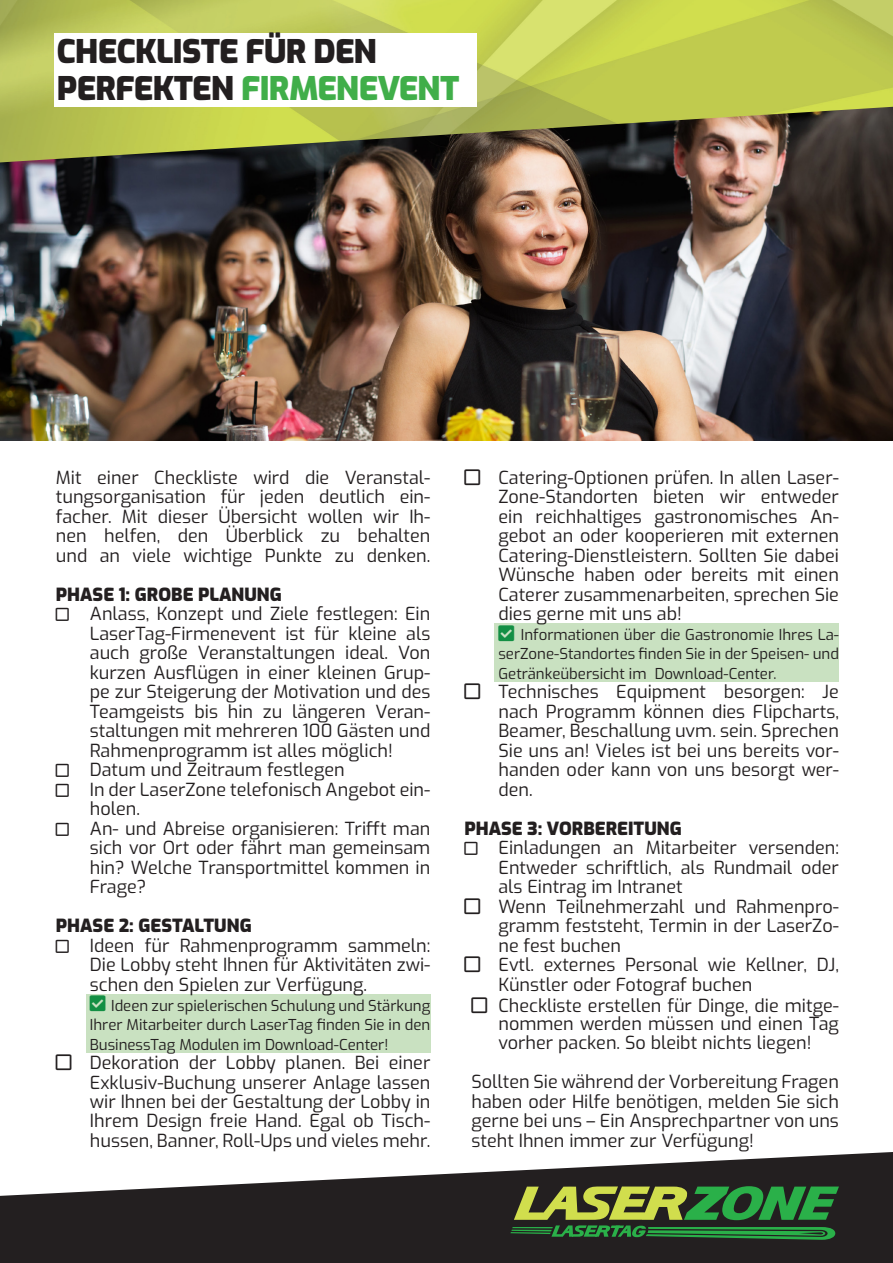
<style>
.page{position:relative;width:893px;height:1263px;background:#fff}
.page>*{position:absolute;margin:0;border:0;box-sizing:border-box;transform-origin:0 0}
.t1{font:900 32.4px/37.3px "Exo";letter-spacing:-.02em;color:#231f20}
.t2{font:18px/19.5px "Exo";color:#231f20;text-align:justify}
.t3{font:900 18px "Exo";color:#231f20}
.t4{font:15px/19.5px "Exo";color:#231f20;text-align:justify}
.s1{color:#40ae49}
.s2{color:#138f44}
</style>
<div class="page">
<div style="left:86px;top:994px;width:344px;height:59px;background:#c9e1c1"></div>
<div style="left:494px;top:623px;width:345px;height:59px;background:#c9e1c1"></div>
<img style="left:0;top:162px;width:893px;height:278px">
<img style="left:0;top:0;width:893px;height:162px">
<div style="left:54px;top:33px;width:422px;height:74px;background:#fff"></div>
<svg style="left:0;top:1152px;width:893px;height:111px;fill:#231f20"></svg>
<svg style="left:510px;top:1186px;width:329px;height:54px;background:#487336"></svg>
<h1 class="t1" style="left:57px;top:30px;width:404px">CHECKLISTE FÜR DEN<br>PERFEKTEN <span class="s1">FIRMENEVENT</span></h1>
<p class="t2" style="left:56px;top:467px;width:376px">Mit einer Checkliste wird die Veranstal&shy;tungsorganisation für jeden deutlich ein&shy;facher. Mit dieser Übersicht wollen wir Ih&shy;nen helfen, den Überblick zu behalten und an viele wichtige Punkte zu denken.</p>
<p class="t3" style="left:56px;top:580px;width:228px">PHASE 1: GROBE PLANUNG</p>
<p class="t2" style="left:90px;top:603px;width:342px;text-align:left">Anlass, Konzept und Ziele festlegen: Ein LaserTag-Firmenevent ist für kleine als auch große Veranstaltungen ideal. Von kurzen Ausflügen in einer kleinen Grup&shy;pe zur Steigerung der Motivation und des Teamgeists bis hin zu längeren Veran&shy;staltungen mit mehreren 100 Gästen und Rahmenprogramm ist alles möglich!<br>Datum und Zeitraum festlegen<br>In der LaserZone telefonisch Angebot ein&shy;holen.<br>An- und Abreise organisieren: Trifft man sich vor Ort oder fährt man gemeinsam hin? Welche Transportmittel kommen in Frage?</p>
<p class="t3" style="left:56px;top:912px;width:198px">PHASE 2: GESTALTUNG</p>
<p class="t2" style="left:90px;top:935px;width:342px">Ideen für Rahmenprogramm sammeln:<br>Die Lobby steht Ihnen für Aktivitäten zwi&shy;schen den Spielen zur Verfügung.</p>
<p class="t4" style="left:90px;top:994px;width:342px"><span class="s2">▲❑◆</span> Ideen zur spielerischen Schulung und Stärkung Ihrer Mitarbeiter durch LaserTag finden Sie in den BusinessTag Modulen im Download-Center!</p>
<p class="t2" style="left:90px;top:1052px;width:342px">Dekoration der Lobby planen. Bei einer Exklusiv-Buchung unserer Anlage lassen wir Ihnen bei der Gestaltung der Lobby in Ihrem Design freie Hand. Egal ob Tisch&shy;hussen, Banner, Roll-Ups und vieles mehr.</p>
<p class="t2" style="left:498px;top:467px;width:342px">Catering-Optionen prüfen. In allen Laser-Zone-Standorten bieten wir entweder ein reichhaltiges gastronomisches An&shy;gebot an oder kooperieren mit externen Catering-Dienstleistern. Sollten Sie dabei Wünsche haben oder bereits mit einen Caterer zusammenarbeiten, sprechen Sie dies gerne mit uns ab!</p>
<p class="t4" style="left:498px;top:624px;width:342px"><span class="s2">▲❑◆</span> Informationen über die Gastronomie Ihres La&shy;serZone-Standortes finden Sie in der Speisen- und Getränkeübersicht im Download-Center.</p>
<p class="t2" style="left:498px;top:681px;width:342px">Technisches Equipment besorgen: Je nach Programm können dies Flipcharts, Beamer, Beschallung uvm. sein. Sprechen Sie uns an! Vieles ist bei uns bereits vor&shy;handen oder kann von uns besorgt wer&shy;den.</p>
<p class="t3" style="left:464px;top:814px;width:219px">PHASE 3: VORBEREITUNG</p>
<p class="t2" style="left:498px;top:837px;width:342px;text-align:left">Einladungen an Mitarbeiter versenden:<br>Entweder schriftlich, als Rundmail oder als Eintrag im Intranet<br>Wenn Teilnehmerzahl und Rahmenpro&shy;gramm feststeht, Termin in der LaserZo&shy;ne fest buchen<br>Evtl. externes Personal wie Kellner, DJ, Künstler oder Fotograf buchen Checkliste erstellen für Dinge, die mitge-</p>
<p class="t2" style="left:498px;top:1013px;width:342px">nommen werden müssen und einen Tag vorher packen. So bleibt nichts liegen!</p>
<p class="t2" style="left:471px;top:1071px;width:369px">Sollten Sie während der Vorbereitung Fragen haben oder Hilfe benötigen, melden Sie sich gerne bei uns – Ein Ansprechpartner von uns steht Ihnen immer zur Verfügung!</p>
</div>
